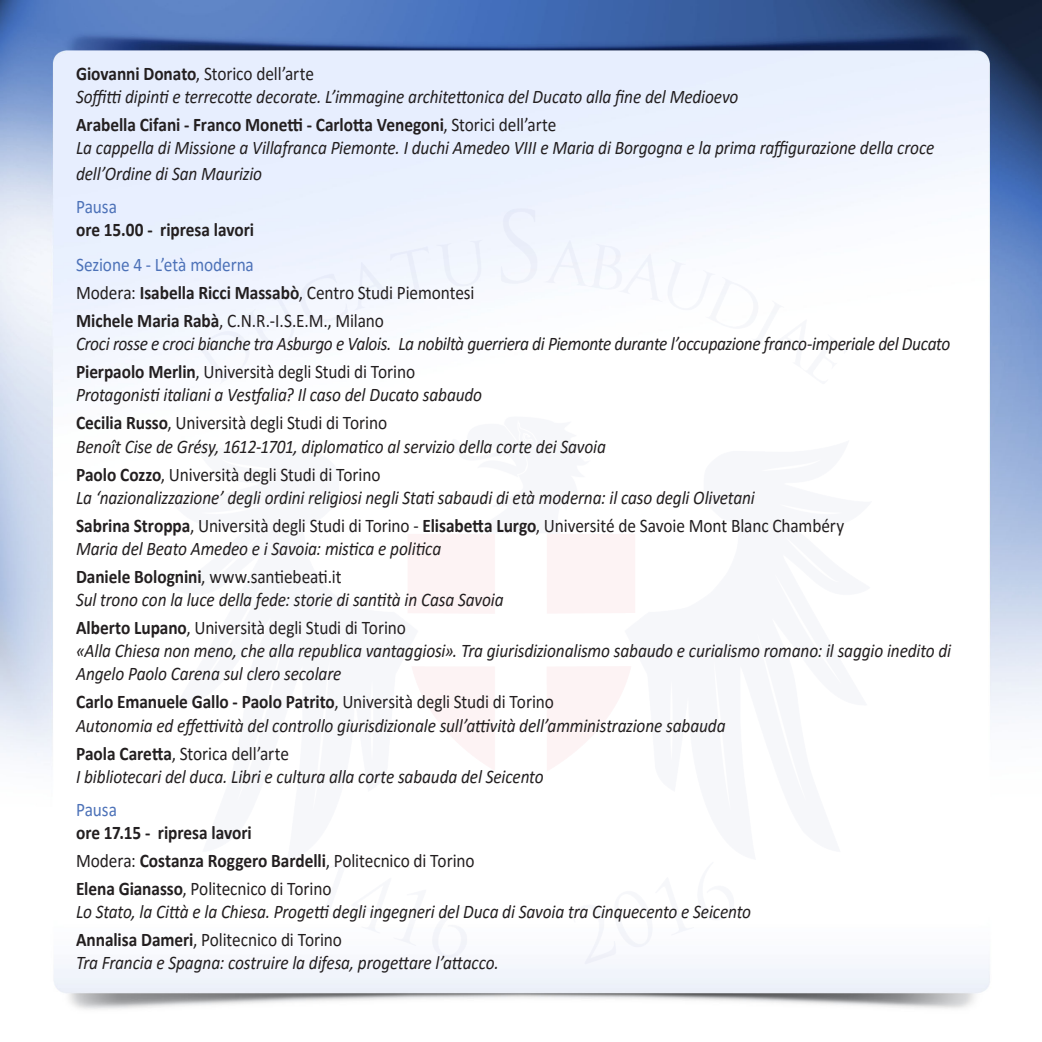
<style>
.page{position:relative;width:1042px;height:1042px;background:#fff}
.page>*{position:absolute;margin:0;border:0;box-sizing:border-box;transform-origin:0 0}
.t1{font:italic 19.25px/28px "Calibri";letter-spacing:-.01em;color:#231f20;scale:.9 1}
.t2{font:700 19.25px/28px "Calibri";color:#231f20;scale:.9 1}
.t3{font:19.25px/28px "Calibri";letter-spacing:-.005em;color:#231f20;scale:.9 1}
.t4{font:19.25px "Calibri";letter-spacing:-.01em;color:#4d72b8;scale:.9 1}
.s1{font-weight:700;font-style:normal}
.s2{font-style:normal}
.s3{color:#4d72b8}
.s4{font-weight:700}
.s5{font-weight:400}
</style>
<div class="page">
<img style="left:0;top:0;width:1042px;height:1010px">
<img style="left:133px;top:189px;width:775px;height:808px">
<p class="t1" style="left:76px;top:61px;width:737px;line-height:23.1px"><span class="s1">Giovanni Donato</span><span class="s2">, Storico dell’arte<br></span>Soffitti dipinti e terrecotte decorate. L’immagine architettonica del Ducato alla fine del Medioevo</p>
<p class="t1" style="left:76px;top:113px;width:955px;line-height:23.1px"><span class="s1">Arabella Cifani - Franco Monetti - Carlotta Venegoni</span><span class="s2">, Storici dell’arte<br></span>La cappella di Missione a Villafranca Piemonte. I duchi Amedeo VIII e Maria di Borgogna e la prima raffigurazione della croce</p>
<p class="t1" style="left:76px;top:158px;width:208px">dell’Ordine di San Maurizio</p>
<p class="t4" style="left:76px;top:193px;width:47px">Pausa</p>
<p class="t2" style="left:76px;top:215px;width:199px">ore 15.00 - ripresa lavori</p>
<p class="t3" style="left:76px;top:250px;width:444px"><span class="s3">Sezione 4 - L’età moderna<br></span>Modera: <span class="s4">Isabella Ricci Massabò</span>, Centro Studi Piemontesi<br><span class="s4">Michele Maria Rabà</span>, C.N.R.-I.S.E.M., Milano</p>
<p class="t1" style="left:76px;top:329px;width:973px">Croci rosse e croci bianche tra Asburgo e Valois. La nobiltà guerriera di Piemonte durante l’occupazione franco-imperiale del Ducato<br><span class="s1">Pierpaolo Merlin</span><span class="s2">, Università degli Studi di Torino</span></p>
<p class="t1" style="left:76px;top:380px;width:453px">Protagonisti italiani a Vestfalia? Il caso del Ducato sabaudo<br><span class="s1">Cecilia Russo</span><span class="s2">, Università degli Studi di Torino</span></p>
<p class="t1" style="left:76px;top:431px;width:590px">Benoît Cise de Grésy, 1612-1701, diplomatico al servizio della corte dei Savoia<br><span class="s1">Paolo Cozzo</span><span class="s2">, Università degli Studi di Torino</span></p>
<p class="t1" style="left:76px;top:482px;width:855px">La ‘nazionalizzazione’ degli ordini religiosi negli Stati sabaudi di età moderna: il caso degli Olivetani<br><span class="s1">Sabrina Stroppa</span><span class="s2">, Università degli Studi di Torino -</span> <span class="s1">Elisabetta Lurgo</span><span class="s2">, Université de Savoie Mont Blanc Chambéry</span></p>
<p class="t1" style="left:76px;top:534px;width:407px">Maria del Beato Amedeo e i Savoia: mistica e politica<br><span class="s1">Daniele Bolognini</span><span class="s2">, www.santiebeati.it</span></p>
<p class="t1" style="left:76px;top:585px;width:476px">Sul trono con la luce della fede: storie di santità in Casa Savoia<br><span class="s1">Alberto Lupano</span><span class="s2">, Università degli Studi di Torino</span></p>
<p class="t1" style="left:76px;top:638px;width:974px;line-height:23.1px">«Alla Chiesa non meno, che alla republica vantaggiosi». Tra giurisdizionalismo sabaudo e curialismo romano: il saggio inedito di<br>Angelo Paolo Carena sul clero secolare</p>
<p class="t1" style="left:76px;top:689px;width:723px;line-height:23.1px"><span class="s1">Carlo Emanuele Gallo - Paolo Patrito</span><span class="s2">, Università degli Studi di Torino<br></span>Autonomia ed effettività del controllo giurisdizionale sull’attività dell’amministrazione sabauda</p>
<p class="t1" style="left:76px;top:741px;width:521px;line-height:23.1px"><span class="s1">Paola Caretta</span><span class="s2">, Storica dell’arte<br></span>I bibliotecari del duca. Libri e cultura alla corte sabauda del Seicento</p>
<p class="t4" style="left:76px;top:796px;width:47px">Pausa</p>
<p class="t2" style="left:76px;top:818px;width:444px">ore 17.15 - ripresa lavori<br><span class="s5">Modera:</span> Costanza Roggero Bardelli<span class="s5">, Politecnico di Torino<br></span>Elena Gianasso<span class="s5">, Politecnico di Torino</span></p>
<p class="t1" style="left:76px;top:897px;width:751px">Lo Stato, la Città e la Chiesa. Progetti degli ingegneri del Duca di Savoia tra Cinquecento e Seicento<br><span class="s1">Annalisa Dameri</span><span class="s2">, Politecnico di Torino</span></p>
<p class="t1" style="left:76px;top:948px;width:471px">Tra Francia e Spagna: costruire la difesa, progettare l’attacco.</p>
</div>
